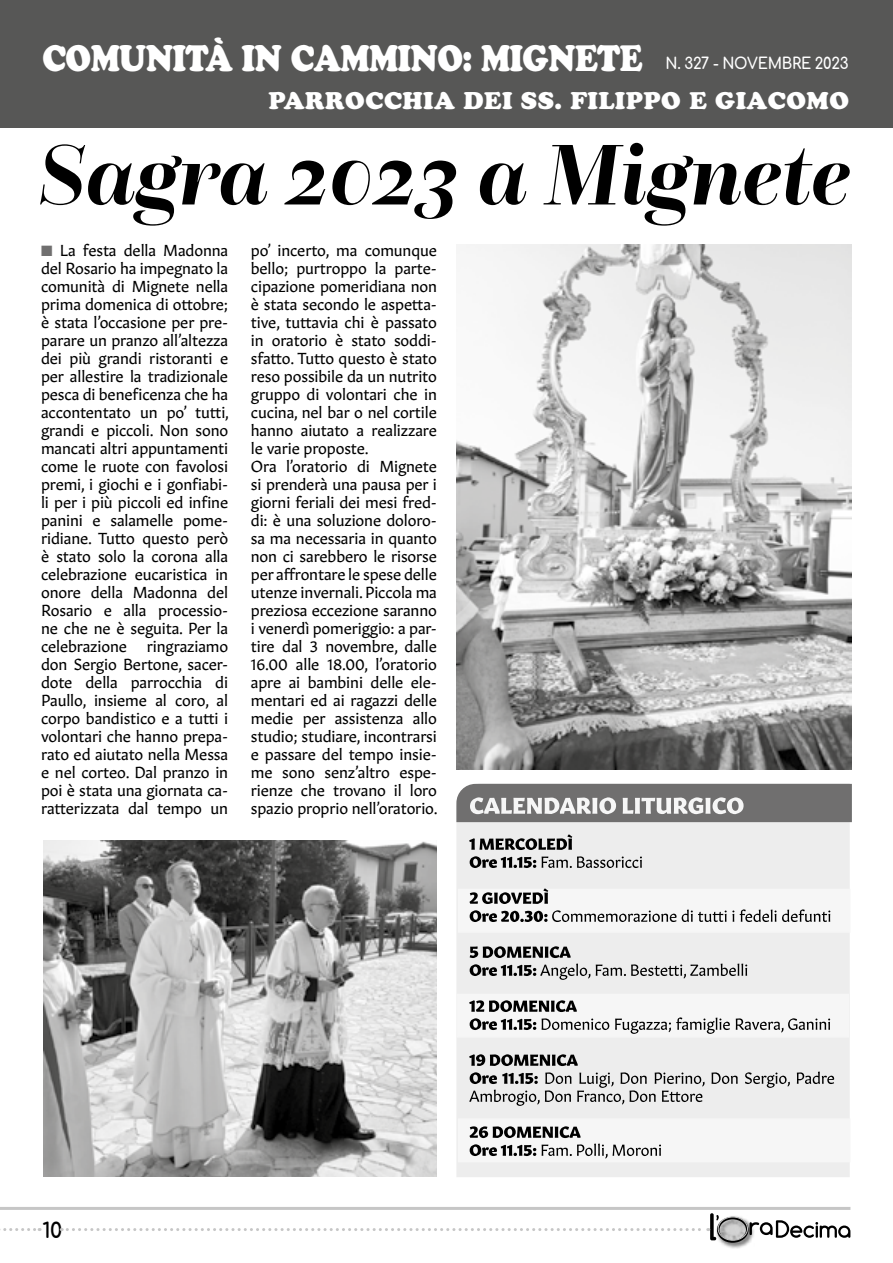
<style>
.page{position:relative;width:893px;height:1263px;background:#fff}
.page>*{position:absolute;margin:0;border:0;box-sizing:border-box;transform-origin:0 0}
.t1{font:36.6px "Cooper Black Std";letter-spacing:-.02em;color:#fff;scale:.86 1}
.t2{font:24px "Cooper Black Std";letter-spacing:.02em;color:#fff}
.t3{font:700 21.15px "Comfortaa";color:#000}
.t4{font:700 15.9px "Comfortaa";letter-spacing:-.02em;color:#fff;scale:.92 1}
.t5{font:15.75px/18px "Gitan Latn";letter-spacing:-.01em;color:#000;text-align:justify}
.s1{color:#706f6f}
</style>
<div class="page">
<div style="left:715px;top:1215px;width:39px;height:33px;background:#000;opacity:.75"></div>
<img style="left:718px;top:1218px;width:29px;height:23px">
<div style="left:717px;top:1217px;width:31px;height:26px;border:3px solid #000;border-radius:50%"></div>
<div style="left:718px;top:1217px;width:30px;height:23px;border:1px solid #c6c6c6;border-radius:50%"></div>
<svg style="left:749px;top:1220px;width:101px;height:18px"></svg>
<svg style="left:61px;top:1213px;width:658px;height:27px"></svg>
<svg style="left:0;top:1228px;width:40px;height:3px"></svg>
<hr style="left:0;top:1207px;width:850px;height:3px;background:#c6c6c6">
<div style="left:456px;top:823px;width:394px;height:354px;background:#ededed"></div>
<div style="left:0;top:0;width:893px;height:127px;background:#575756"></div>
<svg style="left:40px;top:143px;width:810px;height:83px"></svg>
<img style="left:457px;top:245px;width:395px;height:525px">
<img style="left:44px;top:840px;width:393px;height:336px">
<div style="left:458px;top:889px;width:392px;height:44px;background:#f6f6f6"></div>
<div style="left:456px;top:994px;width:393px;height:43px;background:#f6f6f6"></div>
<div style="left:458px;top:1118px;width:392px;height:44px;background:#f6f6f6"></div>
<svg style="left:469px;top:1126px;width:192px;height:32px"></svg>
<svg style="left:469px;top:1054px;width:365px;height:52px;background:#cbcbcb"></svg>
<svg style="left:469px;top:1000px;width:361px;height:34px"></svg>
<svg style="left:470px;top:946px;width:277px;height:34px;background:#c1c1c1"></svg>
<svg style="left:469px;top:888px;width:361px;height:34px"></svg>
<svg style="left:470px;top:856px;width:172px;height:12px;background:#9d9d9d"></svg>
<svg style="left:469px;top:834px;width:103px;height:16px;background:#8c8c8c"></svg>
<svg style="left:456px;top:783px;width:396px;height:40px;background:#8b8a8a"></svg>
<h1 class="t1" style="left:43px;top:36px;width:699px">COMUNITÀ IN CAMMINO: MIGNETE</h1>
<h2 class="t2" style="left:268px;top:86px;width:582px">PARROCCHIA DEI SS. FILIPPO E GIACOMO</h2>
<p class="t4" style="left:665px;top:49px;width:200px">N. 327 - NOVEMBRE 2023</p>
<p class="t5" style="left:41px;top:240px;width:190px"><span class="s1">■</span> La festa della Madonna del Rosario ha impegnato la comunità di Mignete nella prima domenica di ottobre; è stata l’occasione per pre&shy;parare un pranzo all’altezza dei più grandi ristoranti e per allestire la tradizionale pesca di beneficenza che ha accontentato un po’ tutti, grandi e piccoli. Non sono mancati altri appuntamenti come le ruote con favolosi premi, i giochi e i gonfiabi&shy;li per i più piccoli ed infine panini e salamelle pome&shy;ridiane. Tutto questo però è stato solo la corona alla celebrazione eucaristica in onore della Madonna del Rosario e alla processio&shy;ne che ne è seguita. Per la celebrazione</p>
<p class="t5" style="left:41px;top:636px;width:189px;text-indent:106px">ringraziamo don Sergio Bertone, sacer&shy;dote della parrocchia di Paullo, insieme al coro, al corpo bandistico e a tutti i volontari che hanno prepa&shy;rato ed aiutato nella Messa e nel corteo. Dal pranzo in poi è stata una giornata ca&shy;ratterizzata dal tempo un</p>
<p class="t5" style="left:251px;top:240px;width:188px;text-align:left">po’ incerto, ma comunque bello; purtroppo la parte&shy;cipazione pomeridiana non è stata secondo le aspetta&shy;tive, tuttavia chi è passato in oratorio è stato soddi&shy;sfatto. Tutto questo è stato reso possibile da un nutrito gruppo di volontari che in cucina, nel bar o nel cortile hanno aiutato a realizzare le varie proposte.<br>Ora l’oratorio di Mignete si prenderà una pausa per i giorni feriali dei mesi fred&shy;di: è una soluzione doloro&shy;sa ma necessaria in quanto non ci sarebbero le risorse per affrontare le spese delle utenze invernali. Piccola ma preziosa eccezione saranno i venerdì pomeriggio: a par&shy;tire dal 3 novembre, dalle<br>16.00 alle 18.00, l’oratorio apre ai bambini delle ele&shy;mentari ed ai ragazzi delle medie per assistenza allo studio; studiare, incontrarsi e passare del tempo insie&shy;me sono senz’altro espe&shy;rienze che trovano il loro spazio proprio nell’oratorio.</p>
<h3 class="t3" style="left:43px;top:1211px;width:21px">10</h3>
</div>
